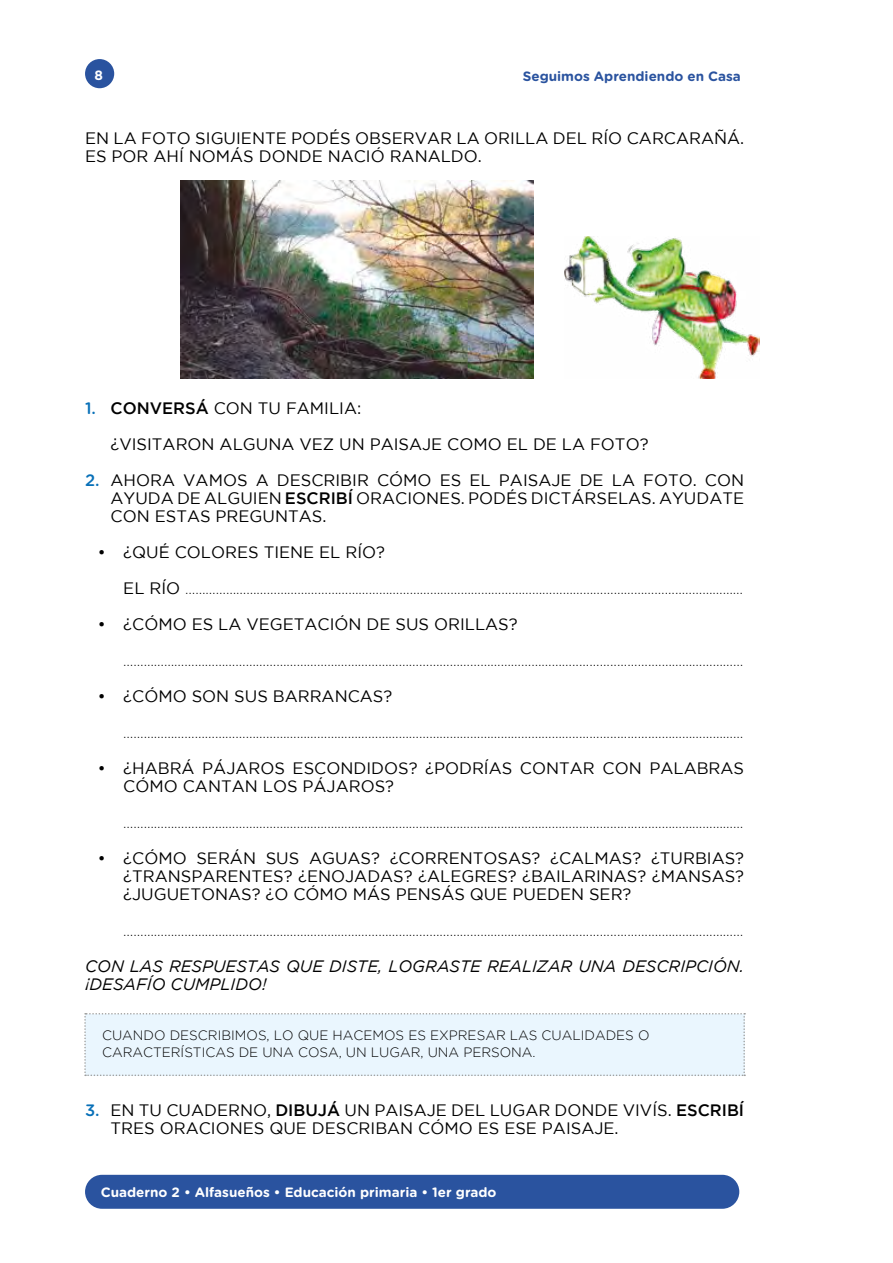
<style>
.page{position:relative;width:893px;height:1263px;background:#fff}
.page>*{position:absolute;margin:0;border:0;box-sizing:border-box;transform-origin:0 0}
.t1{font:16.5px/18px "Gotham";color:#000}
.t2{font:italic 16.5px/18px "Gotham";color:#000}
.t3{font:300 15px "Gotham";color:#000}
.t4{font:300 13.5px/16.5px "Gotham";color:#000}
.t5{font:700 13.5px "Gotham Rounded";color:#fff}
.t6{font:700 13.5px "Gotham Rounded";color:#2a539f}
.s1{font-family:"Gotham Rounded";font-weight:500;color:#0870b8}
.s2{font-weight:500}
.s3{font-weight:400;font-size:16.5px}
</style>
<div class="page">
<div style="left:85px;top:59px;width:29px;height:29px;background:#2a539f;border-radius:50%"></div>
<div style="left:85px;top:1175px;width:654px;height:34px;background:#2a539f;border-radius:17px"></div>
<div style="left:84px;top:1013px;width:661px;height:63px;background:#eaf6fe"></div>
<img style="left:180px;top:180px;width:354px;height:199px">
<img style="left:565px;top:236px;width:194px;height:143px">
<p class="t5" style="left:95px;top:65px;width:10px">8</p>
<p class="t6" style="left:523px;top:66px;width:220px">Seguimos Aprendiendo en Casa</p>
<p class="t1" style="left:85px;top:129px;width:661px">EN LA FOTO SIGUIENTE PODÉS OBSERVAR LA ORILLA DEL RÍO CARCARAÑÁ.<br>ES POR AHÍ NOMÁS DONDE NACIÓ RANALDO.</p>
<p class="t1" style="left:111px;top:390px;width:539px;line-height:36px;text-indent:-26px"><span class="s1">1.</span> <span class="s2">CONVERSÁ</span> CON TU FAMILIA:<br>¿VISITARON ALGUNA VEZ UN PAISAJE COMO EL DE LA FOTO?</p>
<p class="t1" style="left:111px;top:471px;width:635px;text-align:justify;text-indent:-26px"><span class="s1">2.</span> AHORA VAMOS A DESCRIBIR CÓMO ES EL PAISAJE DE LA FOTO. CON AYUDA DE ALGUIEN <span class="s2">ESCRIBÍ</span> ORACIONES. PODÉS DICTÁRSELAS. AYUDATE CON ESTAS PREGUNTAS.</p>
<p class="t1" style="left:98px;top:543px;width:289px">• ¿QUÉ COLORES TIENE EL RÍO?</p>
<p class="t3" style="left:123px;top:581px;width:621px"><span class="s3">EL RÍO</span> …………………………………………………………………………………………………………………………….....………………</p>
<p class="t1" style="left:98px;top:615px;width:421px">• ¿CÓMO ES LA VEGETACIÓN DE SUS ORILLAS?</p>
<p class="t3" style="left:123px;top:653px;width:621px">…………………………………………………………………………………………………………………….......................………………………</p>
<p class="t1" style="left:98px;top:687px;width:296px">• ¿CÓMO SON SUS BARRANCAS?</p>
<p class="t3" style="left:123px;top:725px;width:621px">…………………………………………………………………………………………………………………….......................………………………</p>
<p class="t1" style="left:123px;top:759px;width:622px;text-indent:-26px">• ¿HABRÁ PÁJAROS ESCONDIDOS? ¿PODRÍAS CONTAR CON PALABRAS<br>CÓMO CANTAN LOS PÁJAROS?</p>
<p class="t3" style="left:123px;top:815px;width:621px">…………………………………………………………………………………………………………………….......................………………………</p>
<p class="t1" style="left:123px;top:849px;width:622px;text-align:justify;text-indent:-26px">• ¿CÓMO SERÁN SUS AGUAS? ¿CORRENTOSAS? ¿CALMAS? ¿TURBIAS? ¿TRANSPARENTES? ¿ENOJADAS? ¿ALEGRES? ¿BAILARINAS? ¿MANSAS? ¿JUGUETONAS? ¿O CÓMO MÁS PENSÁS QUE PUEDEN SER?</p>
<p class="t3" style="left:123px;top:923px;width:621px">…………………………………………………………………………………………………………………….......................………………………</p>
<p class="t2" style="left:85px;top:957px;width:661px">CON LAS RESPUESTAS QUE DISTE, LOGRASTE REALIZAR UNA DESCRIPCIÓN. ¡DESAFÍO CUMPLIDO!</p>
<p class="t4" style="left:102px;top:1027px;width:549px">CUANDO DESCRIBIMOS, LO QUE HACEMOS ES EXPRESAR LAS CUALIDADES O<br>CARACTERÍSTICAS DE UNA COSA, UN LUGAR, UNA PERSONA.</p>
<p class="t1" style="left:111px;top:1101px;width:635px;text-indent:-26px"><span class="s1">3.</span> EN TU CUADERNO, <span class="s2">DIBUJÁ</span> UN PAISAJE DEL LUGAR DONDE VIVÍS. <span class="s2">ESCRIBÍ<br></span>TRES ORACIONES QUE DESCRIBAN CÓMO ES ESE PAISAJE.</p>
<p class="t5" style="left:101px;top:1182px;width:397px">Cuaderno 2 • Alfasueños • Educación primaria • 1er grado</p>
</div>
